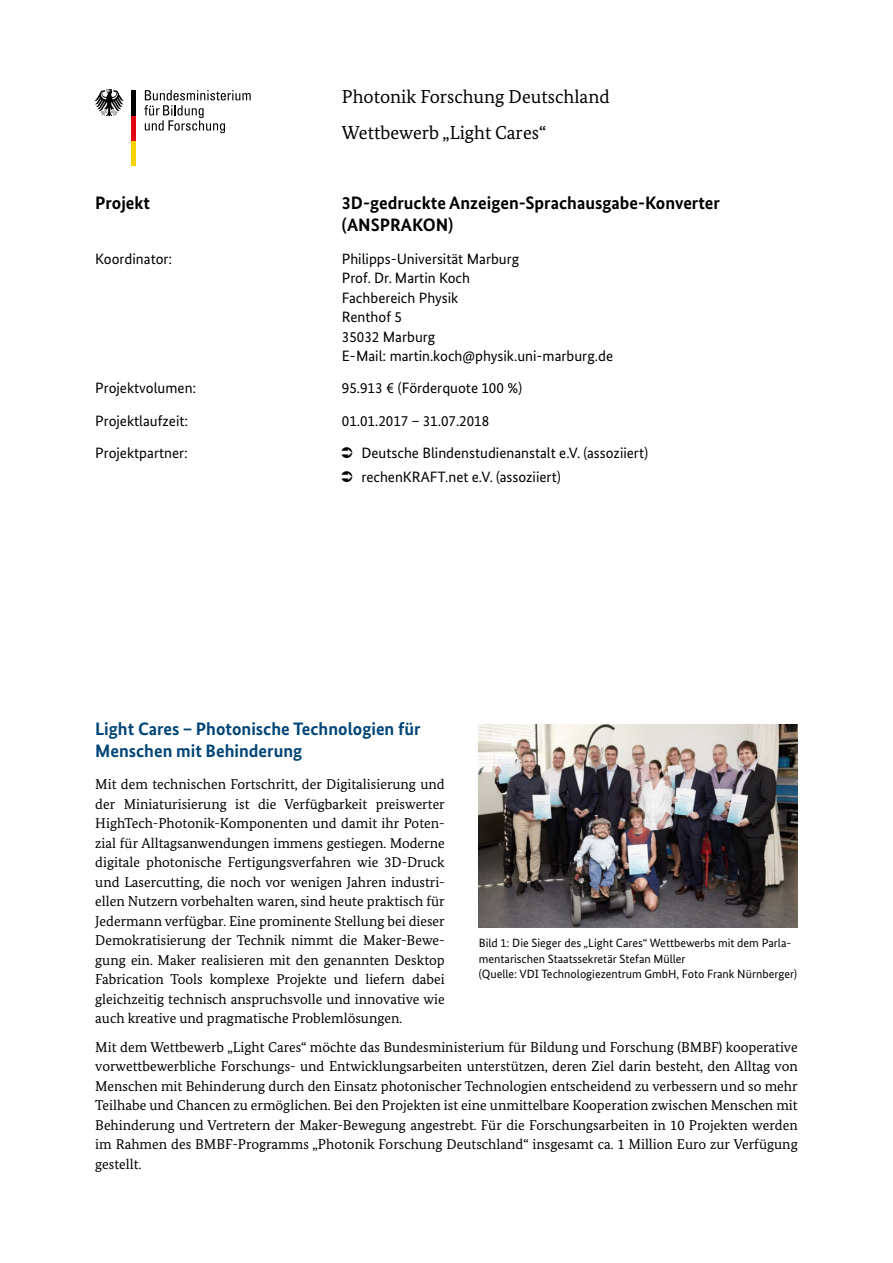
<style>
.page{position:relative;width:893px;height:1263px;background:#fff}
.page>*{position:absolute;margin:0;border:0;box-sizing:border-box;transform-origin:0 0}
.t1{font:18.75px/35.2px "Bundes Serif";color:#000}
.t2{font:700 18px/22.5px "Bundes Sans";color:#000}
.t3{font:700 18px/21.6px "Bundes Sans";color:#004577}
.P_Adresse{font:15px/19.5px "Bundes Sans";color:#000}
.t4{font:14.25px/19.5px "Bundes Serif";color:#000;text-align:justify}
.t5{font:12px/15.8px "Bundes Sans";color:#000}
</style>
<div class="page">
<svg style="left:144px;top:90px;width:107px;height:43px"></svg>
<div style="left:131px;top:141px;width:5px;height:25px;background:#f8d200"></div>
<div style="left:131px;top:115px;width:5px;height:26px;background:#e30613"></div>
<div style="left:131px;top:90px;width:5px;height:25px;background:#000"></div>
<svg style="left:95px;top:89px;width:29px;height:27px"></svg>
<img style="left:479px;top:724px;width:319px;height:203px">
<h2 class="t2" style="left:95px;top:191px;width:56px">Projekt</h2>
<p class="P_Adresse" style="left:95px;top:249px;width:79px">Koordinator:</p>
<p class="P_Adresse" style="left:95px;top:378px;width:103px">Projektvolumen:</p>
<p class="P_Adresse" style="left:95px;top:411px;width:94px">Projektlaufzeit:</p>
<p class="P_Adresse" style="left:95px;top:443px;width:94px">Projektpartner:</p>
<p class="t1" style="left:342px;top:79px;width:269px">Photonik Forschung Deutschland<br>Wettbewerb „Light Cares“</p>
<p class="t2" style="left:342px;top:191px;width:380px">3D-gedruckte Anzeigen-Sprachausgabe-Konverter (ANSPRAKON)</p>
<p class="P_Adresse" style="left:342px;top:249px;width:273px">Philipps-Universität Marburg<br>Prof. Dr. Martin Koch<br>Fachbereich Physik<br>Renthof 5<br>35032 Marburg<br>E-Mail: martin.koch@physik.uni-marburg.de</p>
<p class="P_Adresse" style="left:342px;top:378px;width:182px">95.913 € (Förderquote 100 %)</p>
<p class="P_Adresse" style="left:342px;top:411px;width:149px">01.01.2017 – 31.07.2018</p>
<p class="P_Adresse" style="left:361px;top:443px;width:288px">Deutsche Blindenstudienanstalt e.V. (assoziiert)</p>
<p class="P_Adresse" style="left:361px;top:467px;width:201px">rechenKRAFT.net e.V. (assoziiert)</p>
<h3 class="t3" style="left:95px;top:718px;width:327px">Light Cares – Photonische Technologien für<br>Menschen mit Behinderung</h3>
<p class="t4" style="left:95px;top:774px;width:351px">Mit dem technischen Fortschritt, der Digitalisierung und der Miniaturisierung ist die Verfügbarkeit preiswerter HighTech-Photonik-Komponenten und damit ihr Poten&shy;zial für Alltagsanwendungen immens gestiegen. Moderne digitale photonische Fertigungsverfahren wie 3D-Druck und Lasercutting, die noch vor wenigen Jahren industri&shy;ellen Nutzern vorbehalten waren, sind heute praktisch für Jedermann verfügbar. Eine prominente Stellung bei dieser Demokratisierung der Technik nimmt die Maker-Bewe&shy;gung ein. Maker realisieren mit den genannten Desktop Fabrication Tools komplexe Projekte und liefern dabei gleichzeitig technisch anspruchsvolle und innovative wie auch kreative und pragmatische Problemlösungen.</p>
<p class="t4" style="left:95px;top:1037px;width:704px">Mit dem Wettbewerb „Light Cares“ möchte das Bundesministerium für Bildung und Forschung (BMBF) kooperative vorwettbewerbliche Forschungs- und Entwicklungsarbeiten unterstützen, deren Ziel darin besteht, den Alltag von Menschen mit Behinderung durch den Einsatz photonischer Technologien entscheidend zu verbessern und so mehr Teilhabe und Chancen zu ermöglichen. Bei den Projekten ist eine unmittelbare Kooperation zwischen Menschen mit Behinderung und Vertretern der Maker-Bewegung angestrebt. Für die Forschungsarbeiten in 10 Projekten werden im Rahmen des BMBF-Programms „Photonik Forschung Deutschland“ insgesamt ca. 1 Million Euro zur Verfügung gestellt.</p>
<p class="t5" style="left:479px;top:935px;width:320px">Bild 1: Die Sieger des „Light Cares“ Wettbewerbs mit dem Parla&shy;mentarischen Staatssekretär Stefan Müller<br>(Quelle: VDI Technologiezentrum GmbH, Foto Frank Nürnberger)</p>
</div>
